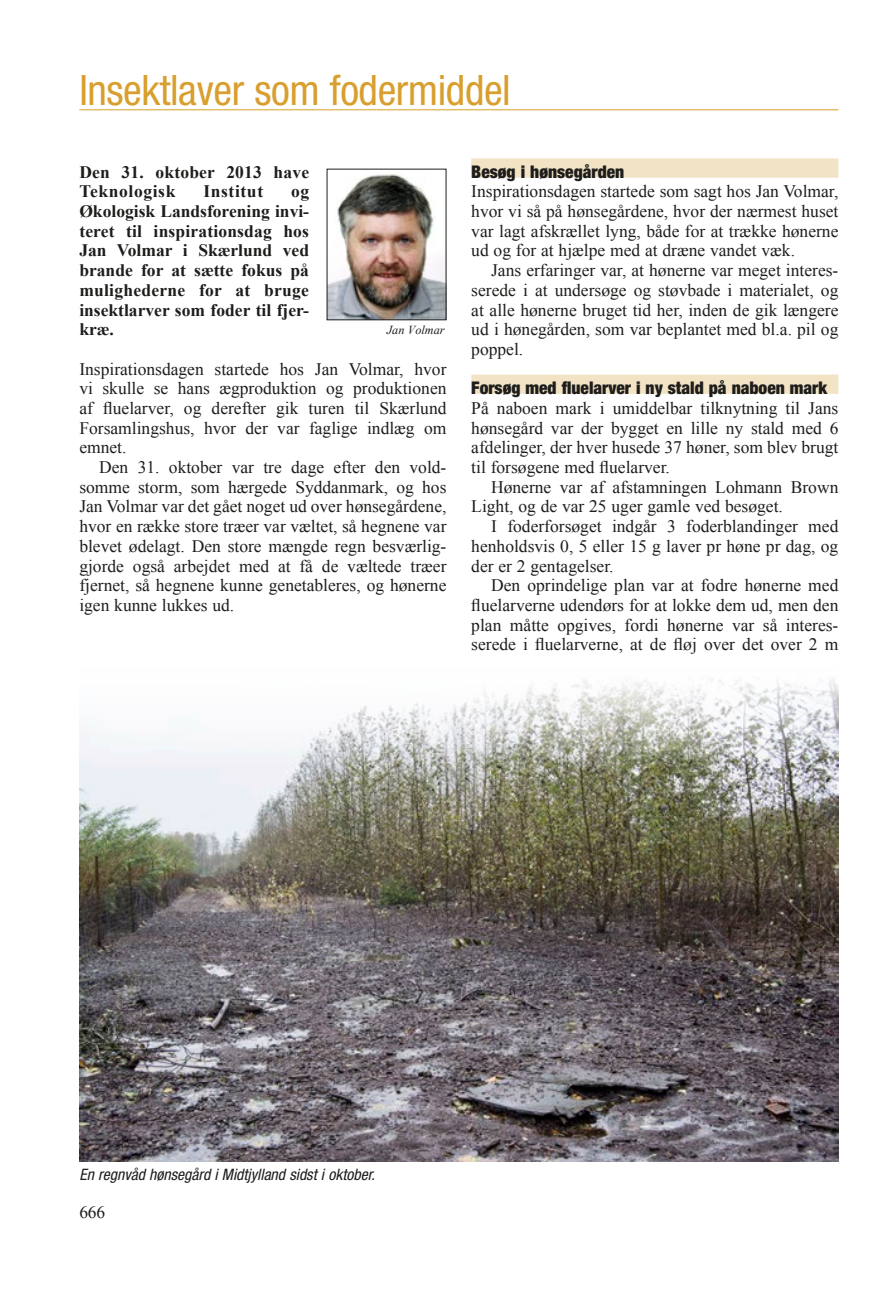
<style>
.page{position:relative;width:893px;height:1290px;background:#fff}
.page>*{position:absolute;margin:0;border:0;box-sizing:border-box;transform-origin:0 0}
.t1{font:condensed 42px "Helvetica Neue LT Pro";letter-spacing:-.01em;color:#d99f2e}
.t2{font:17.5px/19.6px "Times New Roman";color:#1d1d1b;text-align:justify}
.t3{font:700 17.5px/19.6px "Times New Roman";letter-spacing:.01em;color:#1d1d1b}
.t4{font:900 condensed 17.5px "Helvetica Neue LT Pro";color:#1d1d1b}
.t5{font:700 17.5px "Times New Roman";letter-spacing:.035em;color:#1d1d1b}
.t6{font:italic condensed 15.75px "Helvetica Neue LT Pro";color:#1d1d1b}
.t7{font:italic 12.25px "Times New Roman";color:#1d1d1b}
</style>
<div class="page">
<hr style="left:79px;top:109px;width:759px;height:1px;background:#d99f2e">
<div style="left:471px;top:158px;width:367px;height:20px;background:#f2e3c5"></div>
<div style="left:471px;top:375px;width:367px;height:19px;background:#f2e3c5"></div>
<img style="left:79px;top:679px;width:759px;height:482px">
<img style="left:329px;top:174px;width:115px;height:144px">
<h1 class="t1" style="left:79px;top:65px;width:433px">Insektlaver som fodermiddel</h1>
<p class="t3" style="left:79px;top:162px;width:231px">Den 31. oktober 2013 have<br>Teknologisk</p>
<p class="t5" style="left:203px;top:179px;width:61px">Institut</p>
<p class="t3" style="left:79px;top:181px;width:231px;text-align:justify;text-indent:212px">og Økologisk Landsforening invi&shy;teret til inspirationsdag hos Jan Volmar i Skærlund ved brande for at sætte fokus på mulighederne for at bruge insektlarver som foder til fjer&shy;kræ.</p>
<p class="t2" style="left:79px;top:359px;width:369px">Inspirationsdagen startede hos Jan Volmar, hvor vi skulle se hans ægproduktion og produktionen af fluelarver, og derefter gik turen til Skærlund Forsamlingshus, hvor der var faglige indlæg om emnet.</p>
<p class="t2" style="left:79px;top:457px;width:369px;text-indent:20px">Den 31. oktober var tre dage efter den vold&shy;somme storm, som hærgede Syddanmark, og hos Jan Volmar var det gået noget ud over hønsegårdene, hvor en række store træer var væltet, så hegnene var blevet ødelagt. Den store mængde regn besværlig&shy;gjorde også arbejdet med at få de væltede træer fjernet, så hegnene kunne genetableres, og hønerne igen kunne lukkes ud.</p>
<p class="t7" style="left:387px;top:321px;width:59px">Jan Volmar</p>
<p class="t4" style="left:471px;top:161px;width:155px">Besøg i hønsegården</p>
<p class="t2" style="left:471px;top:181px;width:369px">Inspirationsdagen startede som sagt hos Jan Volmar, hvor vi så på hønsegårdene, hvor der nærmest huset var lagt afskrællet lyng, både for at trække hønerne ud og for at hjælpe med at dræne vandet væk.</p>
<p class="t2" style="left:471px;top:260px;width:369px;text-indent:20px">Jans erfaringer var, at hønerne var meget interes&shy;serede i at undersøge og støvbade i materialet, og at alle hønerne bruget tid her, inden de gik længere ud i hønegården, som var beplantet med bl.a. pil og poppel.</p>
<p class="t4" style="left:471px;top:377px;width:357px">Forsøg med fluelarver i ny stald på naboen mark</p>
<p class="t2" style="left:471px;top:398px;width:369px">På naboen mark i umiddelbar tilknytning til Jans hønsegård var der bygget en lille ny stald med 6 afdelinger, der hver husede 37 høner, som blev brugt til forsøgene med fluelarver.</p>
<p class="t2" style="left:471px;top:477px;width:369px;text-indent:20px">Hønerne var af afstamningen Lohmann Brown<br>Light, og de var 25 uger gamle ved besøget.</p>
<p class="t2" style="left:471px;top:516px;width:369px;text-indent:20px">I foderforsøget indgår 3 foderblandinger med henholdsvis 0, 5 eller 15 g laver pr høne pr dag, og der er 2 gentagelser.</p>
<p class="t2" style="left:471px;top:575px;width:369px;text-indent:20px">Den oprindelige plan var at fodre hønerne med fluelarverne udendørs for at lokke dem ud, men den plan måtte opgives, fordi hønerne var så interes&shy;serede i fluelarverne, at de fløj over det over 2 m</p>
<p class="t6" style="left:79px;top:1165px;width:297px">En regnvåd hønsegård i Midtjylland sidst i oktober.</p>
<p class="t2" style="left:79px;top:1202px;width:27px">666</p>
</div>
